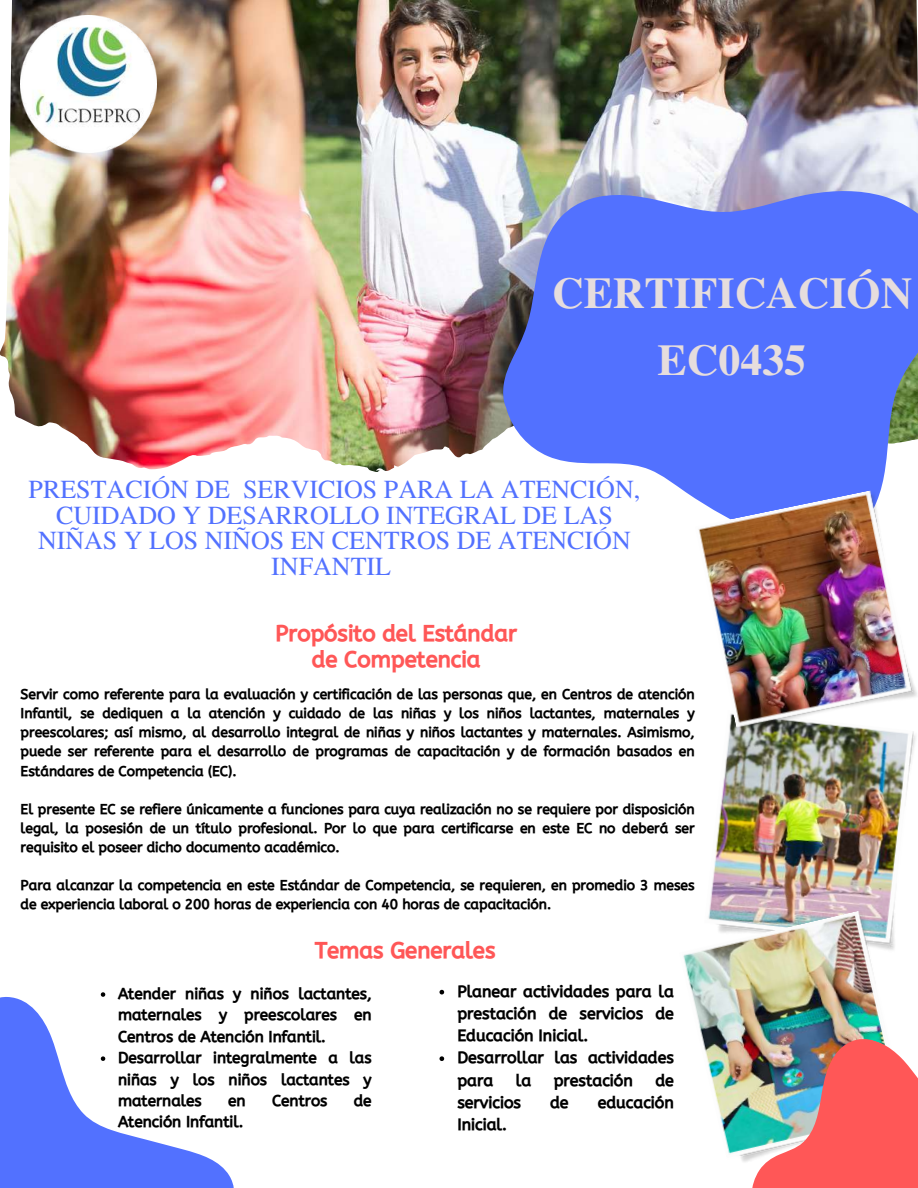
<style>
.page{position:relative;width:918px;height:1188px;background:#fff}
.page>*{position:absolute;margin:0;border:0;box-sizing:border-box;transform-origin:0 0}
.t1{font:700 43.8px/66.6px "Te X Gyre Termes";color:#e6dddd;text-align:center}
.t2{font:25.95px/25.8px "Te X Gyre Termes";color:#5271ff;text-align:center}
.t3{font:22.2px/25.8px "CA Generated";color:#ff5757;text-align:center}
.t4{font:16.05px/22.2px "CA Generated";color:#000}
.t5{font:15.45px/21.3px "CA Generated";color:#000}
.t6{font:13.95px/19.2px "CA Generated";color:#000;text-align:justify}
</style>
<div class="page">
<img style="left:0;top:0;width:446px;height:1060px">
<img style="left:213px;top:0;width:705px;height:382px">
<svg style="left:0;top:939px;width:250px;height:249px"></svg>
<img style="left:709px;top:738px;width:207px;height:171px">
<img style="left:683px;top:909px;width:212px;height:158px">
<img style="left:709px;top:1017px;width:209px;height:171px">
<img style="left:446px;top:51px;width:472px;height:448px">
<img style="left:695px;top:489px;width:223px;height:249px">
<img style="left:21px;top:16px;width:136px;height:136px">
<svg style="left:101px;top:992px;width:4px;height:5px"></svg>
<svg style="left:101px;top:1056px;width:4px;height:5px"></svg>
<svg style="left:440px;top:990px;width:4px;height:4px"></svg>
<svg style="left:440px;top:1056px;width:4px;height:5px"></svg>
<h1 class="t1" style="left:552px;top:258px;width:362px">CERTIFICACIÓN<br>EC0435</h1>
<h2 class="t2" style="left:29px;top:475px;width:613px">PRESTACIÓN DE SERVICIOS PARA LA ATENCIÓN,<br>CUIDADO Y DESARROLLO INTEGRAL DE LAS<br>NIÑAS Y LOS NIÑOS EN CENTROS DE ATENCIÓN<br>INFANTIL</h2>
<h3 class="t3" style="left:276px;top:621px;width:243px">Propósito del Estándar de Competencia</h3>
<p class="t6" style="left:21px;top:685px;width:676px">Servir como referente para la evaluación y certificación de las personas que, en Centros de atención Infantil, se dediquen a la atención y cuidado de las niñas y los niños lactantes, maternales y preescolares; así mismo, al desarrollo integral de niñas y niños lactantes y maternales. Asimismo, puede ser referente para el desarrollo de programas de capacitación y de formación basados en Estándares de Competencia (EC).</p>
<p class="t6" style="left:21px;top:800px;width:676px">El presente EC se refiere únicamente a funciones para cuya realización no se requiere por disposición legal, la posesión de un título profesional. Por lo que para certificarse en este EC no deberá ser requisito el poseer dicho documento académico.</p>
<p class="t6" style="left:21px;top:876px;width:676px">Para alcanzar la competencia en este Estándar de Competencia, se requieren, en promedio 3 meses de experiencia laboral o 200 horas de experiencia con 40 horas de capacitación.</p>
<h3 class="t3" style="left:315px;top:938px;width:182px">Temas Generales</h3>
<p class="t5" style="left:118px;top:983px;width:255px">Atender niñas y niños lactantes, maternales y preescolares en<br>Centros de Atención Infantil.<br>Desarrollar integralmente a las niñas y los niños lactantes y maternales</p>
<p class="t4" style="left:457px;top:980px;width:218px">Planear actividades para la prestación de servicios de<br>Educación Inicial.<br>Desarrollar las actividades para</p>
<p class="t4" style="left:516px;top:1069px;width:17px">la</p>
<p class="t4" style="left:554px;top:1069px;width:81px">prestación</p>
<p class="t4" style="left:655px;top:1069px;width:20px">de</p>
<p class="t4" style="left:457px;top:1091px;width:65px">servicios</p>
<p class="t4" style="left:550px;top:1091px;width:20px">de</p>
<p class="t4" style="left:598px;top:1091px;width:78px">educación</p>
<p class="t4" style="left:457px;top:1114px;width:51px">Inicial.</p>
<p class="t5" style="left:228px;top:1090px;width:19px">en</p>
<p class="t5" style="left:272px;top:1090px;width:57px">Centros</p>
<p class="t5" style="left:354px;top:1090px;width:19px">de</p>
<p class="t5" style="left:118px;top:1112px;width:127px">Atención Infantil.</p>
</div>
